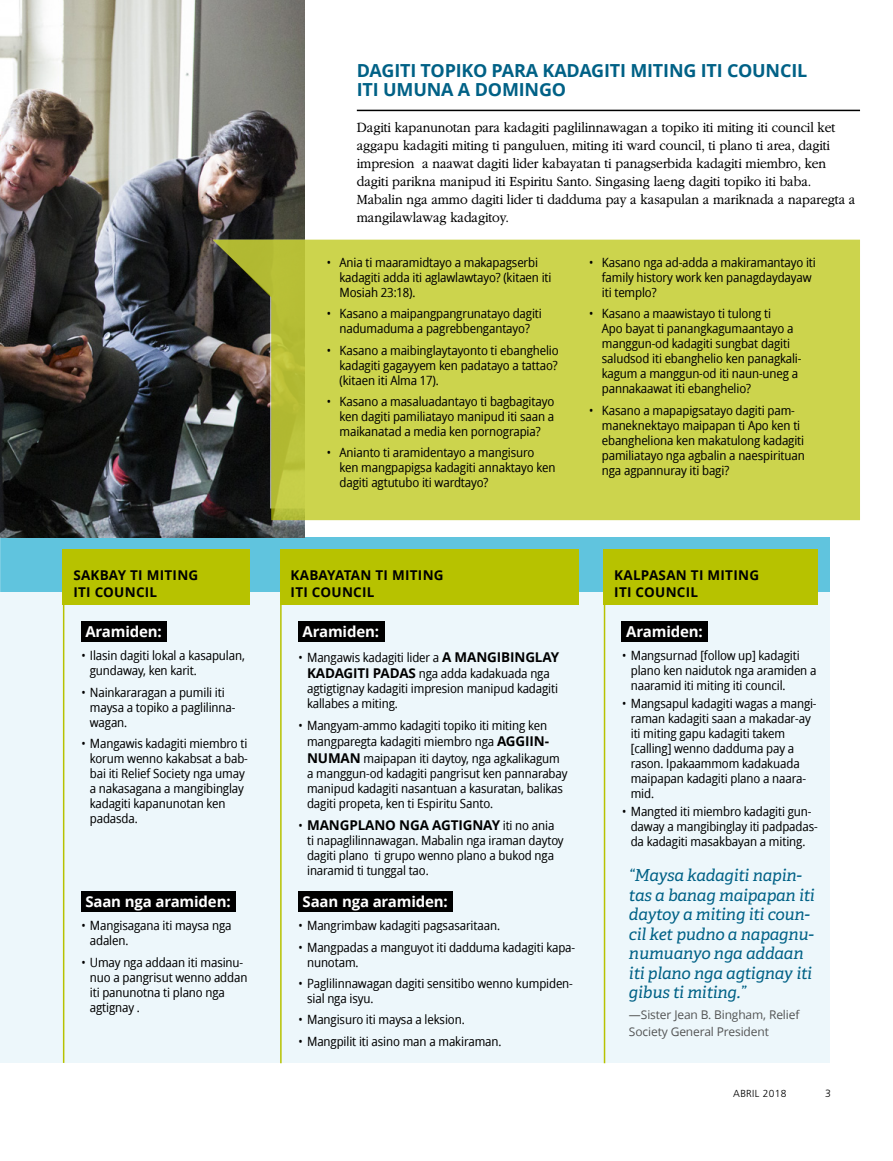
<style>
.page{position:relative;width:893px;height:1161px;background:#fff}
.page>*{position:absolute;margin:0;border:0;box-sizing:border-box;transform-origin:0 0}
.TOPIC-1_title_3{font:700 18px/19.5px "Zoramlds Lat";letter-spacing:-.01em;color:#006186}
.SIDEQT_para_first_3{font:italic 16.5px/19.5px "Helam Slablds Lat";letter-spacing:-.01em;color:#006186}
.FRAME-BLACK{font:700 15px "Zoramlds Lat";letter-spacing:-.01em;color:#fff}
.TOPIC-1_para_first_3{font:300 14.7px/18px "Garamondlds Lat Plus";letter-spacing:-.01em;color:#000;scale:.94 1}
.TBLDATA_para_3_stron{font:700 13.5px/16.5px "Zoramlds Lat";letter-spacing:.02em;color:#000}
.TBLDATA-LISTbullet-1{font:700 13.5px "Zoramlds Lat";letter-spacing:-.01em;color:#000}
.TBLDATA-LISTbullet-1-2{font:12.75px/15px "Zoramlds Lat Cond";letter-spacing:-.01em;color:#000}
.LISTbullet-1_para_la{font:12.75px/15px "Zoramlds Lat Cond";letter-spacing:-.01em;color:#000}
.LISTbullet-1_para_fi{font:12.75px/15px "Zoramlds Lat Cond";letter-spacing:-.01em;color:#000}
.SIDEQT-CRDT_para_3{font:12px/16.5px "Zoramlds Lat";letter-spacing:-.01em;color:#535454}
.Folio_R{font:300 10.5px "Frutigerlds Lat";color:#000}
.t1{font:300 10.2px "Frutigerlds Lat";letter-spacing:.03em;color:#000}
.s1{font-family:"Zoramlds Lat";font-weight:700;font-size:13.5px}
.s2{font-family:"Zoramlds Lat Cond";font-weight:400;font-size:12.75px}
</style>
<div class="page">
<div style="left:1px;top:537px;width:829px;height:55px;background:#60c4de"></div>
<img style="left:0;top:0;width:305px;height:537px">
<svg style="left:213px;top:240px;width:647px;height:280px;background:#bdc448"></svg>
<div style="left:1px;top:592px;width:829px;height:471px;background:#edf7fb"></div>
<hr style="left:604px;top:578px;width:1px;height:485px;background:#b7c200">
<hr style="left:280px;top:578px;width:2px;height:485px;background:#b7c200">
<hr style="left:63px;top:577px;width:1px;height:486px;background:#b7c200">
<hr style="left:357px;top:110px;width:503px;height:1px;background:#000">
<div style="left:63px;top:549px;width:187px;height:56px;background:#b7c200"></div>
<div style="left:81px;top:621px;width:86px;height:21px;background:#000"></div>
<div style="left:81px;top:891px;width:154px;height:21px;background:#000"></div>
<div style="left:280px;top:549px;width:299px;height:56px;background:#b7c200"></div>
<div style="left:298px;top:621px;width:86px;height:21px;background:#000"></div>
<div style="left:298px;top:891px;width:155px;height:21px;background:#000"></div>
<div style="left:604px;top:549px;width:214px;height:56px;background:#b7c200"></div>
<div style="left:622px;top:621px;width:86px;height:21px;background:#000"></div>
<p class="TBLDATA_para_3_stron" style="left:73px;top:567px;width:127px">SAKBAY TI MITING<br>ITI COUNCIL</p>
<p class="FRAME-BLACK" style="left:85px;top:620px;width:78px">Aramiden:</p>
<p class="TBLDATA-LISTbullet-1-2" style="left:90px;top:648px;width:156px;text-indent:-9px">• Ilasin dagiti lokal a kasapulan, gundaway, ken karit.</p>
<p class="TBLDATA-LISTbullet-1-2" style="left:90px;top:684px;width:147px;text-indent:-9px">• Nainkararagan a pumili iti maysa a topiko a paglilinna&shy;wagan.</p>
<p class="TBLDATA-LISTbullet-1-2" style="left:90px;top:736px;width:160px;text-indent:-9px">• Mangawis kadagiti miembro ti korum wenno kakabsat a bab&shy;bai iti Relief Society nga umay a nakasagana a mangibinglay kadagiti kapanunotan ken padasda.</p>
<p class="FRAME-BLACK" style="left:85px;top:890px;width:147px">Saan nga aramiden:</p>
<p class="TBLDATA-LISTbullet-1-2" style="left:90px;top:918px;width:143px;text-indent:-9px">• Mangisagana iti maysa nga adalen.</p>
<p class="TBLDATA-LISTbullet-1-2" style="left:90px;top:954px;width:159px;text-indent:-9px">• Umay nga addaan iti masinu&shy;nuo a pangrisut wenno addan iti panunotna ti plano nga agtignay .</p>
<p class="TOPIC-1_title_3" style="left:357px;top:61px;width:452px">DAGITI TOPIKO PARA KADAGITI MITING ITI COUNCIL<br>ITI UMUNA A DOMINGO</p>
<p class="TOPIC-1_para_first_3" style="left:357px;top:118px;width:532px">Dagiti kapanunotan para kadagiti paglilinnawagan a topiko iti miting iti council ket aggapu kadagiti miting ti panguluen, miting iti ward council, ti plano ti area, dagiti impresion a naawat dagiti lider kabayatan ti panagserbida kadagiti miembro, ken dagiti parikna manipud iti Espiritu Santo. Singasing laeng dagiti topiko iti baba.<br>Mabalin nga ammo dagiti lider ti dadduma pay a kasapulan a mariknada a naparegta a mangilawlawag kadagitoy.</p>
<p class="LISTbullet-1_para_fi" style="left:339px;top:255px;width:214px;text-indent:-13px">• Ania ti maaramidtayo a makapagserbi kadagiti adda iti aglawlawtayo? (kitaen iti<br>Mosiah 23:18).</p>
<p class="LISTbullet-1_para_la" style="left:327px;top:306px;width:217px;text-align:center">• Kasano a maipangpangrunatayo dagiti nadumaduma a pagrebbengantayo?</p>
<p class="LISTbullet-1_para_la" style="left:339px;top:342px;width:221px;text-align:justify;text-indent:-13px">• Kasano a maibinglaytayonto ti ebanghelio kadagiti gagayyem ken padatayo a tattao? (kitaen iti Alma 17).</p>
<p class="LISTbullet-1_para_la" style="left:339px;top:394px;width:216px;text-align:justify;text-indent:-13px">• Kasano a masaluadantayo ti bagbagitayo ken dagiti pamiliatayo manipud iti saan a maikanatad a media ken pornograpia?</p>
<p class="LISTbullet-1_para_la" style="left:339px;top:445px;width:217px;text-indent:-13px">• Anianto ti aramidentayo a mangisuro ken mangpapigsa kadagiti annaktayo ken dagiti agtutubo iti wardtayo?</p>
<p class="LISTbullet-1_para_la" style="left:602px;top:255px;width:216px;text-indent:-13px">• Kasano nga ad-adda a makiramantayo iti family history work ken panagdaydayaw iti templo?</p>
<p class="LISTbullet-1_para_la" style="left:602px;top:306px;width:201px;text-indent:-13px">• Kasano a maawistayo ti tulong ti<br>Apo bayat ti panangkagumaantayo a manggun-od kadagiti sungbat dagiti saludsod iti ebanghelio ken panagkali&shy;kagum a manggun-od iti naun-uneg a pannakaawat iti ebanghelio?</p>
<p class="LISTbullet-1_para_la" style="left:602px;top:402px;width:204px;text-indent:-13px">• Kasano a mapapigsatayo dagiti pam&shy;maneknektayo maipapan ti Apo ken ti ebangheliona ken makatulong kadagiti pamiliatayo nga agbalin a naespirituan nga agpannuray iti bagi?</p>
<p class="TBLDATA_para_3_stron" style="left:291px;top:567px;width:155px">KABAYATAN TI MITING<br>ITI COUNCIL</p>
<p class="FRAME-BLACK" style="left:303px;top:620px;width:78px">Aramiden:</p>
<p class="TBLDATA-LISTbullet-1-2" style="left:299px;top:649px;width:262px;line-height:16.5px;text-align:center">• Mangawis kadagiti lider a <span class="s1">A MANGIBINGLAY<br>KADAGITI PADAS</span> nga adda kadakuada nga</p>
<p class="TBLDATA-LISTbullet-1-2" style="left:307px;top:681px;width:253px">agtigtignay kadagiti impresion manipud kadagiti kallabes a miting.</p>
<p class="TBLDATA-LISTbullet-1-2" style="left:307px;top:717px;width:254px;line-height:16.5px;text-indent:-9px">• Mangyam-ammo kadagiti topiko iti miting ken mangparegta kadagiti miembro nga <span class="s1">AGGIIN-<br>NUMAN</span> maipapan iti daytoy, nga agkalikagum</p>
<p class="TBLDATA-LISTbullet-1-2" style="left:307px;top:765px;width:262px">a manggun-od kadagiti pangrisut ken pannarabay manipud kadagiti nasantuan a kasuratan, balikas dagiti propeta, ken ti Espiritu Santo.</p>
<p class="TBLDATA-LISTbullet-1" style="left:299px;top:815px;width:257px"><span class="s2">•</span> MANGPLANO NGA AGTIGNAY <span class="s2">iti no ania</span></p>
<p class="TBLDATA-LISTbullet-1-2" style="left:307px;top:833px;width:258px">ti napaglilinnawagan. Mabalin nga iraman daytoy dagiti plano ti grupo wenno plano a bukod nga inaramid ti tunggal tao.</p>
<p class="FRAME-BLACK" style="left:303px;top:890px;width:147px">Saan nga aramiden:</p>
<p class="TBLDATA-LISTbullet-1-2" style="left:299px;top:918px;width:203px">• Mangrimbaw kadagiti pagsasaritaan.</p>
<p class="TBLDATA-LISTbullet-1-2" style="left:307px;top:939px;width:270px;text-indent:-9px">• Mangpadas a manguyot iti dadduma kadagiti kapa&shy;nunotam.</p>
<p class="TBLDATA-LISTbullet-1-2" style="left:307px;top:976px;width:267px;text-indent:-9px">• Paglilinnawagan dagiti sensitibo wenno kumpiden&shy;sial nga isyu.</p>
<p class="TBLDATA-LISTbullet-1-2" style="left:299px;top:1012px;width:168px">• Mangisuro iti maysa a leksion.</p>
<p class="TBLDATA-LISTbullet-1-2" style="left:299px;top:1033px;width:204px">• Mangpilit iti asino man a makiraman.</p>
<p class="TBLDATA_para_3_stron" style="left:614px;top:567px;width:146px">KALPASAN TI MITING<br>ITI COUNCIL</p>
<p class="FRAME-BLACK" style="left:626px;top:620px;width:78px">Aramiden:</p>
<p class="TBLDATA-LISTbullet-1-2" style="left:631px;top:648px;width:187px;text-indent:-9px">• Mangsurnad [follow up] kadagiti plano ken naidutok nga aramiden a naaramid iti miting iti council.</p>
<p class="TBLDATA-LISTbullet-1-2" style="left:631px;top:696px;width:187px;text-indent:-9px">• Mangsapul kadagiti wagas a mangi&shy;raman kadagiti saan a makadar-ay iti miting gapu kadagiti takem [calling] wenno dadduma pay a rason. Ipakaammom kadakuada maipapan kadagiti plano a naara&shy;mid.</p>
<p class="TBLDATA-LISTbullet-1-2" style="left:631px;top:804px;width:189px;text-indent:-9px">• Mangted iti miembro kadagiti gun&shy;daway a mangibinglay iti padpadas&shy;da kadagiti masakbayan a miting.</p>
<p class="SIDEQT_para_first_3" style="left:629px;top:865px;width:187px">“Maysa kadagiti napin&shy;tas a banag maipapan iti daytoy a miting iti coun&shy;cil ket pudno a napagnu&shy;numuanyo nga addaan iti plano nga agtignay iti gibus ti miting.”</p>
<p class="SIDEQT-CRDT_para_3" style="left:629px;top:1007px;width:172px">—Sister Jean B. Bingham, Relief<br>Society General President</p>
<p class="t1" style="left:733px;top:1086px;width:55px">ABRIL 2018</p>
<p class="Folio_R" style="left:825px;top:1086px;width:7px">3</p>
</div>
